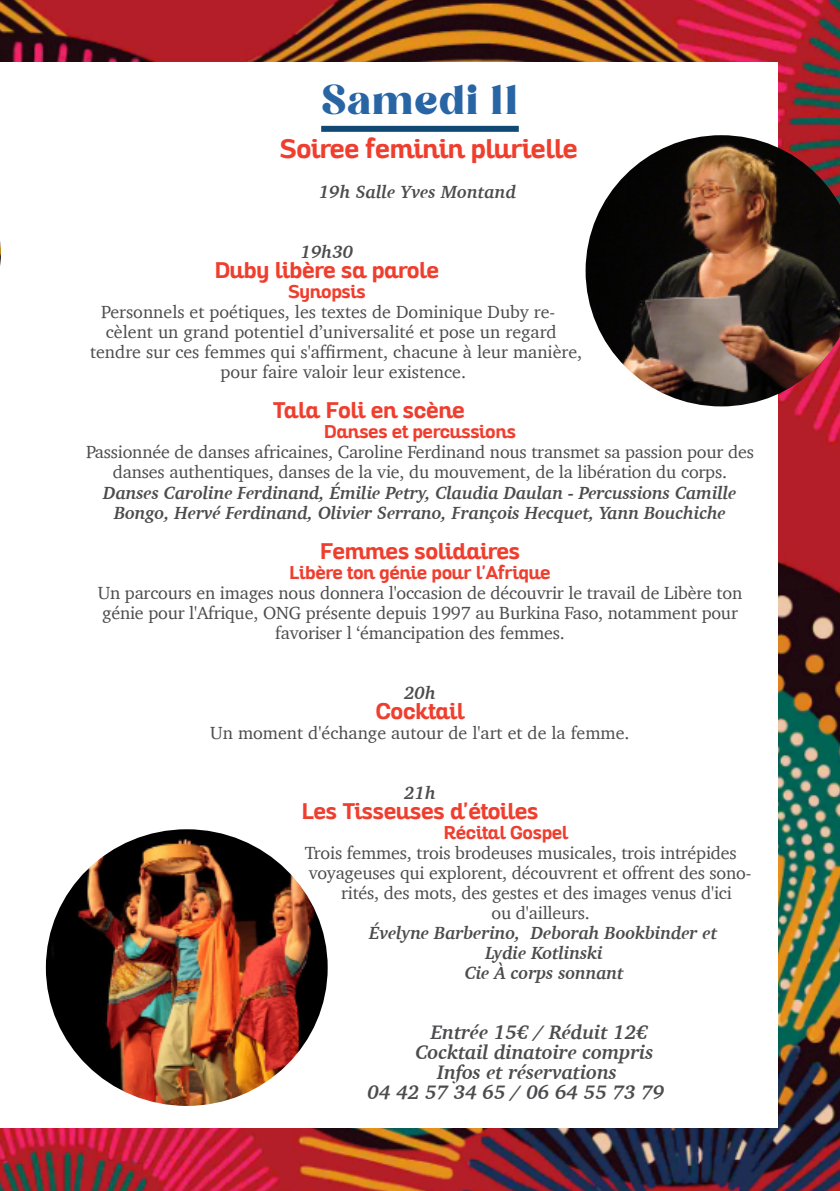
<style>
.page{position:relative;width:840px;height:1191px;background:#fff}
.page>*{position:absolute;margin:0;border:0;box-sizing:border-box;transform-origin:0 0}
.t1{font:40px "Begika";color:#2865a5}
.t2{font:700 26px "Altair";color:#ef3e2e}
.t3{font:700 22px "Altair";color:#ef3e2e}
.t4{font:italic 700 20px "Charter";letter-spacing:-.01em;color:#4c4c4e}
.t5{font:18px/20px "Charter";letter-spacing:-.01em;color:#4c4c4e;text-align:center}
.t6{font:italic 700 18px/20px "Charter";letter-spacing:-.01em;color:#4c4c4e;text-align:center}
.t7{font:700 18px "Altair";color:#ef3e2e}
</style>
<div class="page">
<img style="left:0;top:0;width:839px;height:1191px">
<div style="left:0;top:62px;width:777px;height:1065px;background:#fff"></div>
<div style="left:321px;top:126px;width:197px;height:6px;background:#104974"></div>
<img style="left:585px;top:135px;width:254px;height:271px">
<img style="left:46px;top:829px;width:281px;height:277px;border-radius:50%">
<img style="left:0;top:241px;width:1px;height:25px">
<h1 class="t1" style="left:321px;top:85px;width:199px">Samedi 11</h1>
<h2 class="t2" style="left:280px;top:139px;width:299px">Soiree feminin plurielle</h2>
<p class="t6" style="left:318px;top:182px;width:199px">19h Salle Yves Montand</p>
<p class="t6" style="left:300px;top:242px;width:54px">19h30</p>
<p class="t3" style="left:214px;top:262px;width:226px">Duby libère sa parole</p>
<p class="t7" style="left:288px;top:285px;width:79px">Synopsis</p>
<p class="t5" style="left:101px;top:302px;width:455px">Personnels et poétiques, les textes de Dominique Duby re-</p>
<p class="t5" style="left:106px;top:322px;width:452px">cèlent un grand potentiel d’universalité et pose un regard</p>
<p class="t5" style="left:90px;top:342px;width:493px">tendre sur ces femmes qui s'affirment, chacune à leur manière,</p>
<p class="t5" style="left:220px;top:362px;width:247px">pour faire valoir leur existence.</p>
<p class="t3" style="left:273px;top:402px;width:193px">Tala Foli en scène</p>
<p class="t7" style="left:323px;top:425px;width:194px">Danses et percussions</p>
<p class="t5" style="left:86px;top:442px;width:669px">Passionnée de danses africaines, Caroline Ferdinand nous transmet sa passion pour des danses authentiques, danses de la vie, du mouvement, de la libération du corps.</p>
<p class="t6" style="left:103px;top:482px;width:634px">Danses Caroline Ferdinand, Émilie Petry, Claudia Daulan - Percussions Camille<br>Bongo, Hervé Ferdinand, Olivier Serrano, François Hecquet, Yann Bouchiche</p>
<p class="t3" style="left:319px;top:542px;width:202px">Femmes solidaires</p>
<p class="t7" style="left:289px;top:565px;width:263px">Libère ton génie pour l'Afrique</p>
<p class="t5" style="left:98px;top:582px;width:645px">Un parcours en images nous donnera l'occasion de découvrir le travail de Libère ton génie pour l'Afrique, ONG présente depuis 1997 au Burkina Faso, notamment pour favoriser l ‘émancipation des femmes.</p>
<p class="t6" style="left:404px;top:682px;width:33px">20h</p>
<p class="t3" style="left:375px;top:702px;width:91px">Cocktail</p>
<p class="t5" style="left:210px;top:722px;width:420px">Un moment d'échange autour de l'art et de la femme.</p>
<p class="t6" style="left:404px;top:782px;width:33px">21h</p>
<p class="t3" style="left:301px;top:802px;width:238px">Les Tisseuses d'étoiles</p>
<p class="t7" style="left:443px;top:825px;width:126px">Récital Gospel</p>
<p class="t5" style="left:304px;top:842px;width:433px">Trois femmes, trois brodeuses musicales, trois intrépides</p>
<p class="t5" style="left:308px;top:862px;width:444px">voyageuses qui explorent, découvrent et offrent des sono-</p>
<p class="t5" style="left:341px;top:882px;width:392px">rités, des mots, des gestes et des images venus d'ici</p>
<p class="t5" style="left:491px;top:902px;width:100px">ou d'ailleurs.</p>
<p class="t6" style="left:369px;top:922px;width:349px">Évelyne Barberino, Deborah Bookbinder et<br>Lydie Kotlinski<br>Cie À corps sonnant</p>
<p class="t4" style="left:430px;top:1019px;width:218px">Entrée 15€ / Réduit 12€</p>
<p class="t4" style="left:415px;top:1039px;width:239px">Cocktail dinatoire compris</p>
<p class="t4" style="left:437px;top:1059px;width:181px">Infos et réservations</p>
<p class="t4" style="left:367px;top:1079px;width:298px">04 42 57 34 65 / 06 64 55 73 79</p>
</div>
